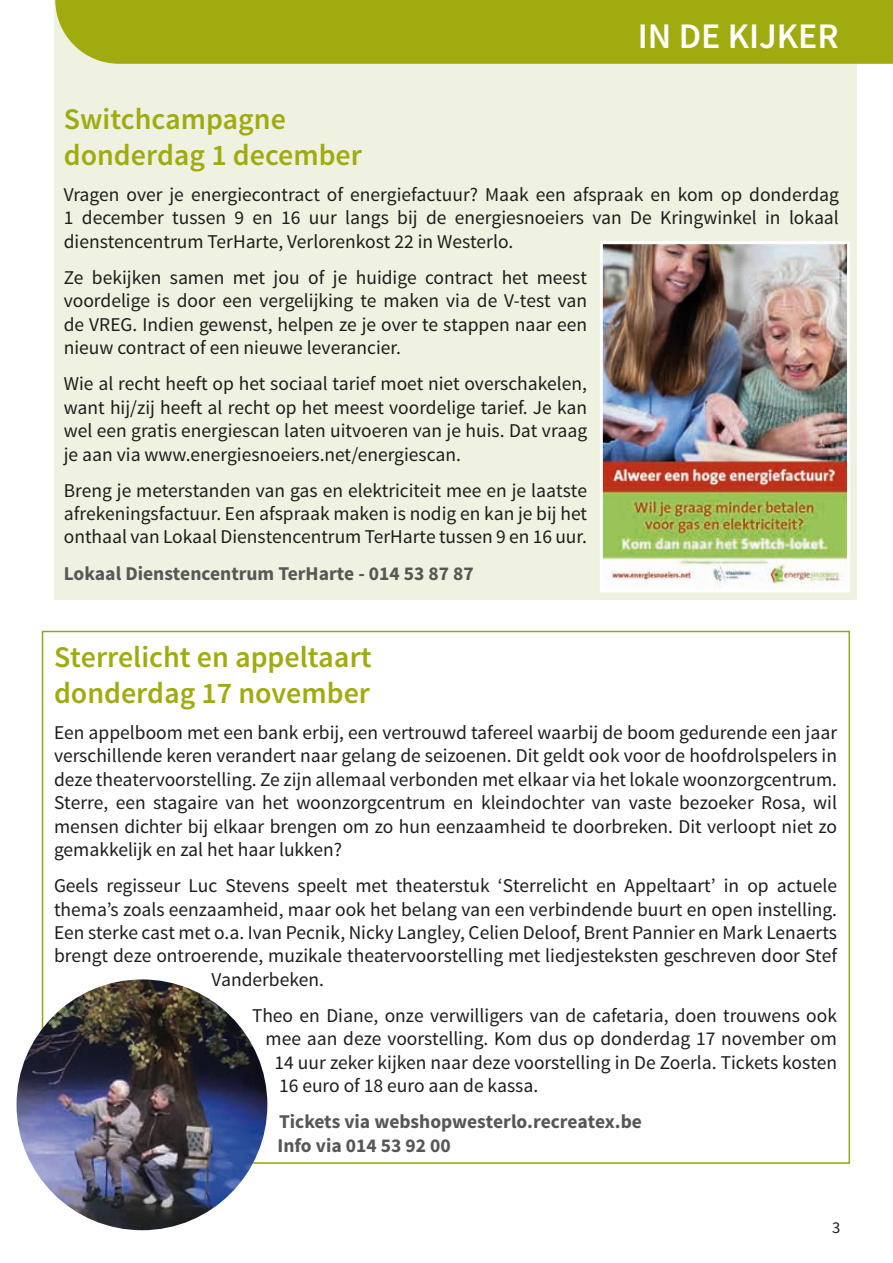
<style>
.page{position:relative;width:893px;height:1263px;background:#fff}
.page>*{position:absolute;margin:0;border:0;box-sizing:border-box;transform-origin:0 0}
.t1{font:600 36px "Source Sans Pro";color:#fff}
.t2{font:600 30px/36px "Source Sans Pro";color:#a0ab10}
.t3{font:19.5px/23.4px "Source Sans Pro";color:#1d1d1b;text-align:justify}
.t4{font:700 19.5px/23.4px "Source Sans Pro";color:#575756}
.t5{font:16.5px "Source Sans Pro";color:#1d1d1b}
</style>
<div class="page">
<div style="left:54px;top:0;width:802px;height:600px;background:#eff2e0"></div>
<div style="left:55px;top:0;width:838px;height:64px;background:#a0ab10"></div>
<img style="left:604px;top:245px;width:242px;height:343px">
<div style="left:600px;top:241px;width:250px;height:351px;border:3px solid #fff"></div>
<img style="left:17px;top:979px;width:250px;height:251px;border-radius:125px">
<h1 class="t1" style="left:638px;top:14px;width:203px">IN DE KIJKER</h1>
<h2 class="t2" style="left:64px;top:102px;width:300px">Switchcampagne donderdag 1 december</h2>
<p class="t3" style="left:64px;top:183px;width:777px">Vragen over je energiecontract of energiefactuur? Maak een afspraak en kom op donderdag 1 december tussen 9 en 16 uur langs bij de energiesnoeiers van De Kringwinkel in lokaal dienstencentrum TerHarte, Verlorenkost 22 in Westerlo.</p>
<p class="t3" style="left:64px;top:266px;width:525px">Ze bekijken samen met jou of je huidige contract het meest voordelige is door een vergelijking te maken via de V-test van de VREG. Indien gewenst, helpen ze je over te stappen naar een nieuw contract of een nieuwe leverancier.</p>
<p class="t3" style="left:64px;top:372px;width:525px">Wie al recht heeft op het sociaal tarief moet niet overschakelen, want hij/zij heeft al recht op het meest voordelige tarief. Je kan wel een gratis energiescan laten uitvoeren van je huis. Dat vraag je aan via www.energiesnoeiers.net/energiescan.</p>
<p class="t3" style="left:64px;top:479px;width:525px">Breng je meterstanden van gas en elektriciteit mee en je laatste afrekeningsfactuur. Een afspraak maken is nodig en kan je bij het onthaal van Lokaal Dienstencentrum TerHarte tussen 9 en 16 uur.</p>
<p class="t4" style="left:64px;top:562px;width:411px">Lokaal Dienstencentrum TerHarte - 014 53 87 87</p>
<h2 class="t2" style="left:54px;top:640px;width:319px">Sterrelicht en appeltaart donderdag 17 november</h2>
<p class="t3" style="left:54px;top:721px;width:785px">Een appelboom met een bank erbij, een vertrouwd tafereel waarbij de boom gedurende een jaar verschillende keren verandert naar gelang de seizoenen. Dit geldt ook voor de hoofdrolspelers in deze theatervoorstelling. Ze zijn allemaal verbonden met elkaar via het lokale woonzorgcentrum.<br>Sterre, een stagaire van het woonzorgcentrum en kleindochter van vaste bezoeker Rosa, wil mensen dichter bij elkaar brengen om zo hun eenzaamheid te doorbreken. Dit verloopt niet zo gemakkelijk en zal het haar lukken?</p>
<p class="t3" style="left:54px;top:874px;width:785px">Geels regisseur Luc Stevens speelt met theaterstuk ‘Sterrelicht en Appeltaart’ in op actuele</p>
<p class="t3" style="left:54px;top:898px;width:785px">thema’s zoals eenzaamheid, maar ook het belang van een verbindende buurt en open instelling.</p>
<p class="t3" style="left:54px;top:921px;width:785px">Een sterke cast met o.a. Ivan Pecnik, Nicky Langley, Celien Deloof, Brent Pannier en Mark Lenaerts</p>
<p class="t3" style="left:54px;top:944px;width:785px">brengt deze ontroerende, muzikale theatervoorstelling met liedjesteksten geschreven door Stef</p>
<p class="t3" style="left:212px;top:968px;width:114px">Vanderbeken.</p>
<p class="t3" style="left:252px;top:1004px;width:586px">Theo en Diane, onze verwilligers van de cafetaria, doen trouwens ook</p>
<p class="t3" style="left:265px;top:1027px;width:573px">mee aan deze voorstelling. Kom dus op donderdag 17 november om</p>
<p class="t3" style="left:275px;top:1051px;width:564px">14 uur zeker kijken naar deze voorstelling in De Zoerla. Tickets kosten</p>
<p class="t3" style="left:279px;top:1074px;width:261px">16 euro of 18 euro aan de kassa.</p>
<p class="t4" style="left:278px;top:1111px;width:366px">Tickets via webshopwesterlo.recreatex.be<br>Info via 014 53 92 00</p>
<p class="t5" style="left:832px;top:1217px;width:10px">3</p>
</div>
